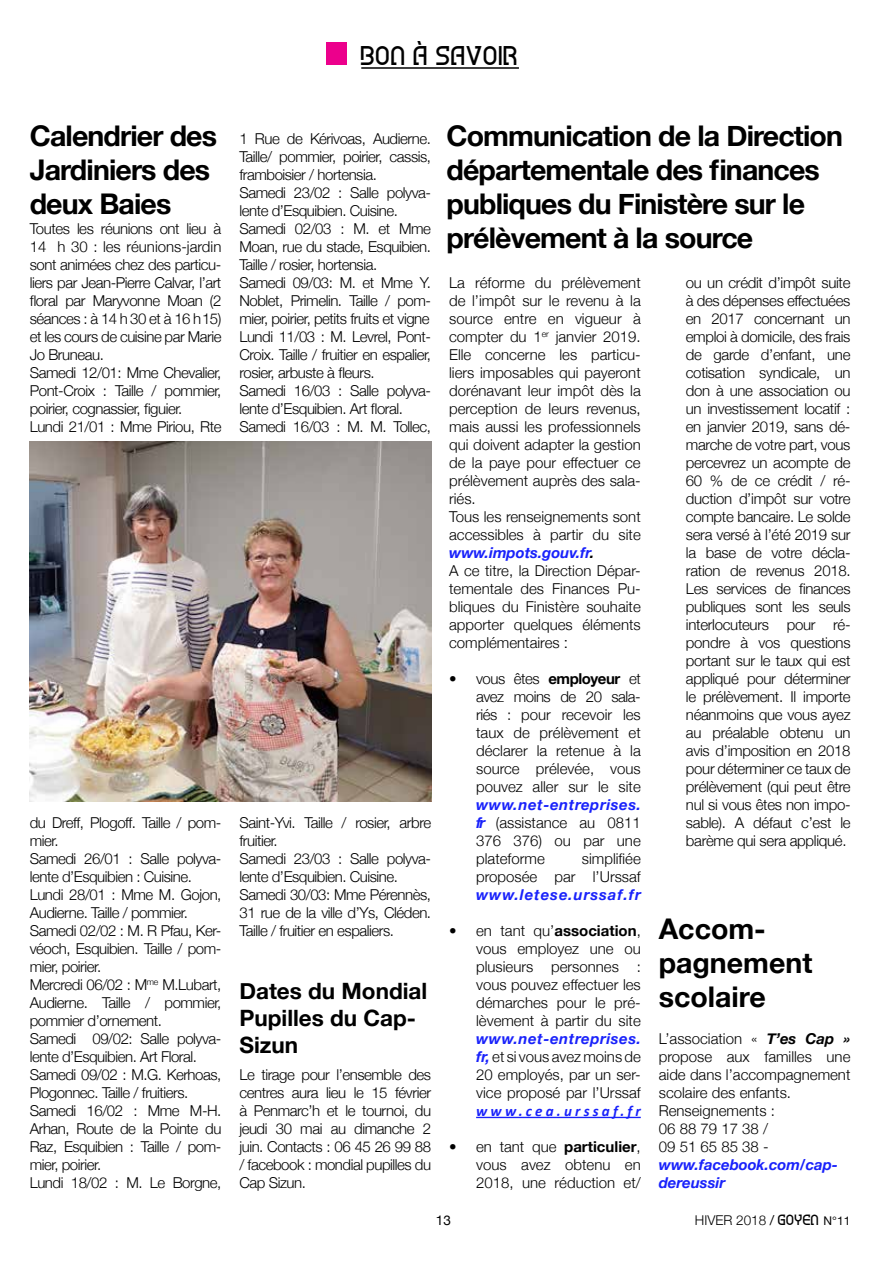
<style>
.page{position:relative;width:893px;height:1263px;background:#fff}
.page>*{position:absolute;margin:0;border:0;box-sizing:border-box;transform-origin:0 0}
.t1{font:30px "hemigraphy";color:#000}
.t2{font:700 28.5px/34.2px "Helvetica Neue";letter-spacing:-.03em;color:#000}
.t3{font:700 28.5px/34.2px "Helvetica Neue";color:#000}
.t4{font:700 22.5px/27px "Helvetica Neue";color:#000}
.t5{font:300 15px/18px "Helvetica Neue";letter-spacing:-.03em;color:#000;text-align:justify}
.t6{font:300 15px/18px "Helvetica Neue";color:#000}
.t7{font:italic 700 15px/18px "Helvetica Neue";color:#1922fb}
.t8{font:italic 700 15px "Helvetica Neue";letter-spacing:.06em;color:#1922fb}
.t9{font:italic 700 15px "Calibri";letter-spacing:.215em;color:#1922fb}
.t10{font:300 13.5px "Helvetica Neue";color:#000}
.t11{font:13.5px "Helvetica Neue";color:#000}
.s1{font-weight:700;font-style:italic;color:#1922fb}
.s2{font-weight:700;font-style:italic}
.s3{font-family:"Arial";font-weight:400}
.s4{font-weight:700}
.s5{font-weight:400}
.s6{font-family:"hemigraphy";font-weight:400;font-size:16.5px}
.s7{font-weight:400;font-size:12px}
</style>
<div class="page">
<hr style="left:476px;top:1117px;width:165px;height:1px;background:#1922fb">
<div style="left:326px;top:43px;width:20px;height:22px;background:#ec008c"></div>
<hr style="left:361px;top:67px;width:158px;height:2px;background:#000">
<img style="left:30px;top:442px;width:401px;height:360px">
<h1 class="t1" style="left:361px;top:41px;width:159px">BON À SAVOIR</h1>
<h2 class="t2" style="left:30px;top:118px;width:189px">Calendrier des<br>Jardiniers des deux Baies</h2>
<p class="t5" style="left:30px;top:219px;width:193px;text-align:left">Toutes les réunions ont lieu à<br>14 h 30 : les réunions-jardin sont animées chez des particu&shy;liers par Jean-Pierre Calvar, l’art floral par Maryvonne Moan (2 séances : à 14 h 30 et à 16 h 15) et les cours de cuisine par Marie<br>Jo Bruneau.<br>Samedi 12/01: Mme Chevalier,<br>Pont-Croix : Taille / pommier, poirier, cognassier, figuier.<br>Lundi 21/01 : Mme Piriou, Rte</p>
<p class="t5" style="left:30px;top:813px;width:193px;text-align:left">du Dreff, Plogoff. Taille / pom&shy;mier.<br>Samedi 26/01 : Salle polyva&shy;lente d’Esquibien : Cuisine.<br>Lundi 28/01 : Mme M. Gojon,<br>Audierne. Taille / pommier.<br>Samedi 02/02 : M. R Pfau, Ker&shy;véoch, Esquibien. Taille / pom&shy;mier, poirier.<br>Mercredi 06/02 : M<sup>me</sup> M.Lubart,<br>Audierne. Taille / pommier, pommier d’ornement.<br>Samedi 09/02: Salle polyva&shy;lente d’Esquibien. Art Floral.<br>Samedi 09/02 : M.G. Kerhoas,<br>Plogonnec. Taille / fruitiers.<br>Samedi 16/02 : Mme M-H.<br>Arhan, Route de la Pointe du<br>Raz, Esquibien : Taille / pom&shy;mier, poirier.<br>Lundi 18/02 : M. Le Borgne,</p>
<p class="t5" style="left:239px;top:129px;width:193px;text-align:left">1 Rue de Kérivoas, Audierne.<br>Taille/ pommier, poirier, cassis, framboisier / hortensia.<br>Samedi 23/02 : Salle polyva&shy;lente d’Esquibien. Cuisine.<br>Samedi 02/03 : M. et Mme<br>Moan, rue du stade, Esquibien.<br>Taille / rosier, hortensia.<br>Samedi 09/03: M. et Mme Y.<br>Noblet, Primelin. Taille / pom&shy;mier, poirier, petits fruits et vigne<br>Lundi 11/03 : M. Levrel, Pont-<br>Croix. Taille / fruitier en espalier, rosier, arbuste à fleurs.<br>Samedi 16/03 : Salle polyva&shy;lente d’Esquibien. Art floral.<br>Samedi 16/03 : M. M. Tollec,</p>
<p class="t5" style="left:239px;top:813px;width:193px;text-align:left">Saint-Yvi. Taille / rosier, arbre fruitier.<br>Samedi 23/03 : Salle polyva&shy;lente d’Esquibien. Cuisine.<br>Samedi 30/03: Mme Pérennès,<br>31 rue de la ville d’Ys, Cléden.<br>Taille / fruitier en espaliers.</p>
<h3 class="t4" style="left:239px;top:977px;width:189px">Dates du Mondial<br>Pupilles du Cap-<br>Sizun</h3>
<p class="t5" style="left:239px;top:1065px;width:193px">Le tirage pour l’ensemble des centres aura lieu le 15 février à Penmarc’h et le tournoi, du jeudi 30 mai au dimanche 2 juin. Contacts : 06 45 26 99 88 / facebook : mondial pupilles du Cap Sizun.</p>
<h2 class="t2" style="left:446px;top:118px;width:398px">Communication de la Direction départementale des finances publiques du Finistère sur le prélèvement à la source</h2>
<p class="t6" style="left:449px;top:273px;width:193px">La réforme du prélèvement de l’impôt sur le revenu à la source entre en vigueur à compter du 1<sup>er</sup> janvier 2019.<br>Elle concerne les particu&shy;liers imposables qui payeront dorénavant leur impôt dès la perception de leurs revenus, mais aussi les professionnels qui doivent adapter la gestion de la paye pour effectuer ce prélèvement auprès des sala&shy;riés.<br>Tous les renseignements sont accessibles à partir du site <span class="s1">www.impots.gouv.fr</span><span class="s2">.<br></span>A ce titre, la Direction Dépar&shy;tementale des Finances Pu&shy;bliques du Finistère souhaite apporter quelques éléments complémentaires <span class="s3">:</span></p>
<p class="t5" style="left:476px;top:669px;width:166px;text-indent:-27px">• vous êtes <span class="s4">employeur</span> et avez moins de 20 sala&shy;riés : pour recevoir les taux de prélèvement et déclarer la retenue à la source prélevée, vous pouvez aller sur le site</p>
<p class="t5" style="left:476px;top:795px;width:166px"><span class="s1">www.net-entreprises. fr</span> (assistance au 0811<br>376 376) ou par une plateforme</p>
<p class="t6" style="left:476px;top:849px;width:166px;text-align:right">simplifiée<br>proposée par l’Urssaf</p>
<p class="t8" style="left:476px;top:885px;width:166px">www.letese.urssaf.fr</p>
<p class="t5" style="left:476px;top:921px;width:166px;text-indent:-27px">• en tant qu’<span class="s4">association</span>, vous employez une ou plusieurs personnes : vous pouvez effectuer les démarches pour le pré&shy;lèvement à partir du site</p>
<p class="t5" style="left:476px;top:1029px;width:166px"><span class="s1">www.net-entreprises. fr,</span> et si vous avez moins de 20 employés, par un ser&shy;vice proposé par l’Urssaf</p>
<p class="t9" style="left:476px;top:1101px;width:166px">www.cea.urssaf.fr</p>
<p class="t5" style="left:476px;top:1137px;width:166px;text-indent:-27px">• en tant que <span class="s4">particulier</span>, vous avez obtenu en 2018, une réduction et/</p>
<p class="t5" style="left:686px;top:273px;width:166px">ou un crédit d’impôt suite à des dépenses effectuées en 2017 concernant un emploi à domicile, des frais de garde d’enfant, une cotisation syndicale, un don à une association ou un investissement locatif : en janvier 2019, sans dé&shy;marche de votre part, vous percevrez un acompte de 60 % de ce crédit / ré&shy;duction d’impôt sur votre compte bancaire. Le solde sera versé à l’été 2019 sur la base de votre décla&shy;ration de revenus 2018.<br>Les services de finances publiques sont les seuls interlocuteurs pour ré&shy;pondre à vos questions portant sur le taux qui est appliqué pour déterminer le prélèvement. I l importe néanmoins que vous ayez au préalable obtenu un avis d’imposition en 2018 pour déterminer ce taux de prélèvement (qui peut être nul si vous êtes non impo&shy;sable). A défaut c’est le barème qui sera appliqué.</p>
<h2 class="t3" style="left:659px;top:911px;width:155px">Accom&shy;pagnement scolaire</h2>
<p class="t6" style="left:659px;top:1029px;width:193px">L’association « <span class="s2">T’es Cap » </span>propose aux familles une aide dans l’accompagnement scolaire des enfants.<br>Renseignements :<br>06 88 79 17 38 /<br>09 51 65 85 38 -</p>
<p class="t7" style="left:659px;top:1155px;width:181px">www.facebook.com/cap&shy;dereussir</p>
<p class="t11" style="left:436px;top:1212px;width:17px">13</p>
<p class="t10" style="left:695px;top:1212px;width:157px">hiver 2018 <span class="s5">/</span> <span class="s6">GOYEN</span> <span class="s7">N°11</span></p>
</div>
